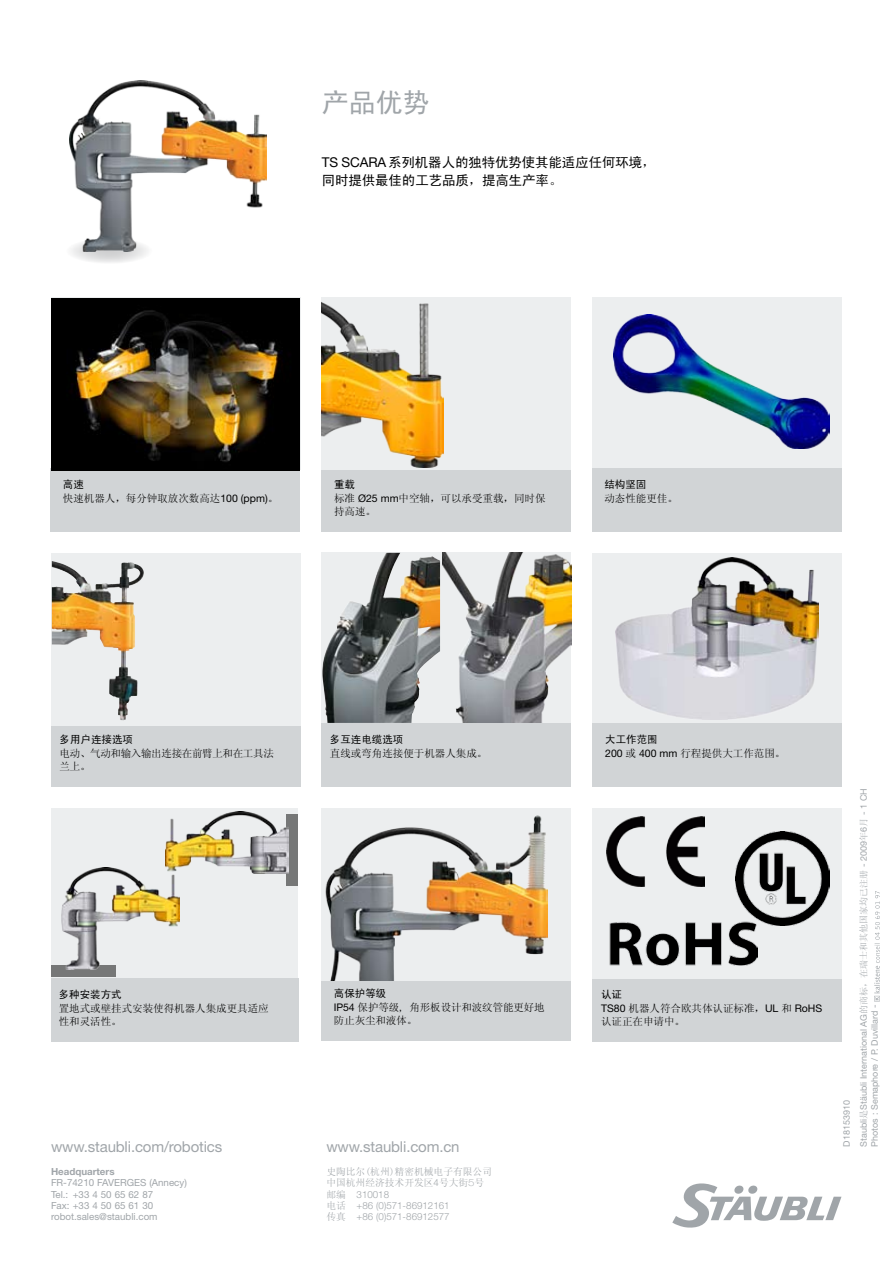
<style>
.page{position:relative;width:893px;height:1263px;background:#fff}
.page>*{position:absolute;margin:0;border:0;box-sizing:border-box;transform-origin:0 0}
.t1{font:27px "Sim Hei";color:#a0a5a9}
.t2{font:15px "Helvetica Neue LT Pro";letter-spacing:-.01em;color:#a0a5a9}
.t3{font:13.5px/18px "Sim Hei";letter-spacing:-.01em;color:#000}
.t4{font:10.5px/13.5px "Sim Sun";color:#000}
.t5{font:10.5px "Sim Hei";color:#000}
.t6{font:10.5px/13.5px "Sim Sun";letter-spacing:-.03em;color:#000}
.t7{font:9.75px/11.4px "Helvetica Neue LT Pro";color:#a0a5a9}
.t8{font:300 9.75px/11.4px "Helvetica Neue LT Pro";color:#a0a5a9}
.t9{font:9.75px/11.4px "Sim Sun";color:#a0a5a9}
.t10{font:700 9.75px "Helvetica Neue LT Pro";color:#a0a5a9}
.t11{font:9px/17px "Helvetica Neue LT Pro";color:#a0a5a9}
.s1{font-family:"Helvetica Neue LT Pro"}
.s2{font-family:"Helvetica Neue LT Pro";font-weight:300}
.s3{font-family:"Helvetica Neue LT Pro";font-weight:100;font-stretch:expanded}
.s4{font-family:"Sim Sun";font-weight:400}
.s5{font-family:"Sim Sun"}
</style>
<div class="page">
<svg style="left:672px;top:1183px;width:169px;height:45px"></svg>
<svg style="left:874px;top:891px;width:6px;height:110px"></svg>
<svg style="left:66px;top:238px;width:87px;height:26px"></svg>
<div style="left:50px;top:468px;width:250px;height:63px;background:#d1d4d6"></div>
<div style="left:321px;top:468px;width:250px;height:63px;background:#d1d4d6"></div>
<div style="left:593px;top:978px;width:249px;height:64px;background:#d1d4d6"></div>
<div style="left:51px;top:808px;width:247px;height:170px;background:#eceeef"></div>
<div style="left:51px;top:978px;width:248px;height:64px;background:#d1d4d6"></div>
<div style="left:592px;top:808px;width:250px;height:170px;background:#eceeef"></div>
<img style="left:609px;top:922px;width:148px;height:44px">
<img style="left:736px;top:831px;width:94px;height:94px">
<img style="left:607px;top:816px;width:97px;height:70px">
<svg style="left:321px;top:553px;width:121px;height:170px"></svg>
<div style="left:592px;top:723px;width:250px;height:64px;background:#d1d4d6"></div>
<div style="left:321px;top:298px;width:250px;height:172px;background:#eceeef"></div>
<div style="left:51px;top:723px;width:250px;height:64px;background:#d1d4d6"></div>
<img style="left:51px;top:553px;width:250px;height:172px">
<div style="left:321px;top:977px;width:250px;height:64px;background:#d1d4d6"></div>
<div style="left:321px;top:808px;width:250px;height:172px;background:#eceeef"></div>
<img style="left:321px;top:302px;width:122px;height:165px">
<div style="left:592px;top:298px;width:250px;height:170px;background:#eceeef"></div>
<div style="left:592px;top:468px;width:250px;height:63px;background:#d1d4d6"></div>
<img style="left:613px;top:315px;width:217px;height:134px">
<img style="left:51px;top:298px;width:249px;height:173px">
<img style="left:69px;top:80px;width:197px;height:172px">
<img style="left:52px;top:567px;width:43px;height:78px">
<img style="left:442px;top:553px;width:129px;height:170px">
<div style="left:52px;top:965px;width:64px;height:12px;background:#767777"></div>
<div style="left:286px;top:814px;width:12px;height:72px;background:#767777"></div>
<img style="left:321px;top:815px;width:226px;height:165px">
<img style="left:369px;top:553px;width:17px;height:48px">
<div style="left:321px;top:723px;width:250px;height:64px;background:#d1d4d6"></div>
<img style="left:616px;top:557px;width:203px;height:163px">
<img style="left:61px;top:868px;width:118px;height:102px">
<img style="left:166px;top:811px;width:123px;height:63px">
<h1 class="t1" style="left:322px;top:89px;width:109px">产品优势</h1>
<p class="t3" style="left:322px;top:153px;width:335px"><span class="s1">TS SCARA</span>系列机器人的独特优势使其能适应任何环境，同时提供最佳的工艺品质，提高生产率。</p>
<p class="t5" style="left:63px;top:479px;width:22px">高速</p>
<p class="t4" style="left:63px;top:491px;width:217px">快速机器人，每分钟取放次数高达<span class="s1">100 (ppm)</span>。</p>
<p class="t5" style="left:334px;top:479px;width:22px">重载</p>
<p class="t4" style="left:334px;top:491px;width:213px">标准 <span class="s1">Ø25 mm</span>中空轴，可以承受重载，同时保持高速。</p>
<p class="t5" style="left:604px;top:479px;width:43px">结构坚固</p>
<p class="t4" style="left:604px;top:491px;width:75px">动态性能更佳。</p>
<p class="t5" style="left:60px;top:734px;width:75px">多用户连接选项</p>
<p class="t6" style="left:60px;top:746px;width:216px">电动、气动和输入输出连接在前臂上和在工具法兰上。</p>
<p class="t5" style="left:330px;top:734px;width:75px">多互连电缆选项</p>
<p class="t4" style="left:330px;top:746px;width:159px">直线或弯角连接便于机器人集成。</p>
<p class="t5" style="left:605px;top:734px;width:54px">大工作范围</p>
<p class="t4" style="left:605px;top:746px;width:182px"><span class="s1">200</span> 或 <span class="s1">400 mm</span> 行程提供大工作范围。</p>
<p class="t5" style="left:59px;top:989px;width:65px">多种安装方式</p>
<p class="t4" style="left:59px;top:1001px;width:212px">置地式或壁挂式安装使得机器人集成更具适应性和灵活性。</p>
<h2 class="t2" style="left:51px;top:1137px;width:173px">www.staubli.com/robotics</h2>
<p class="t10" style="left:51px;top:1165px;width:65px">Headquarters</p>
<p class="t7" style="left:51px;top:1177px;width:137px">FR-74210 FAVERGES (Annecy)<br>Tel.: +33 4 50 65 62 87<br>Fax: +33 4 50 65 61 30 robot.sales@staubli.com</p>
<p class="t5" style="left:334px;top:988px;width:54px">高保护等级</p>
<p class="t4" style="left:334px;top:1000px;width:212px"><span class="s1">IP54</span> 保护等级, 角形板设计和波纹管能更好地防止灰尘和液体。</p>
<h2 class="t2" style="left:326px;top:1137px;width:135px">www.staubli.com.cn</h2>
<p class="t9" style="left:326px;top:1166px;width:167px">史陶比尔(杭州)精密机械电子有限公司中国杭州经济技术开发区<span class="s2">4</span>号大街<span class="s3">5</span>号</p>
<p class="t8" style="left:326px;top:1188px;width:125px"><span class="s4">邮编</span> 310018<br><span class="s4">电话</span> +86 (0)571-86912161<span class="s4">传真</span> +86 (0)571-86912577</p>
<p class="t5" style="left:601px;top:989px;width:22px">认证</p>
<p class="t4" style="left:601px;top:1001px;width:223px"><span class="s1">TS80</span> 机器人符合欧共体认证标准，<span class="s1">UL</span> 和 <span class="s1">RoHS</span>认证正在申请中。</p>
<p class="t11" style="left:838px;top:1147px;width:360px;rotate:-90deg">D18153910<br>Staubli<span class="s5">是</span>Stäubli International AG<span class="s5">的商标，在瑞士和其他国家均已注册</span> - 2009<span class="s5">年</span>6<span class="s5">月</span> - 1 CH</p>
<p class="t11" style="left:866px;top:1147px;width:143px;rotate:-90deg">Photos : Semaphore / P. Duvillard -</p>
</div>
